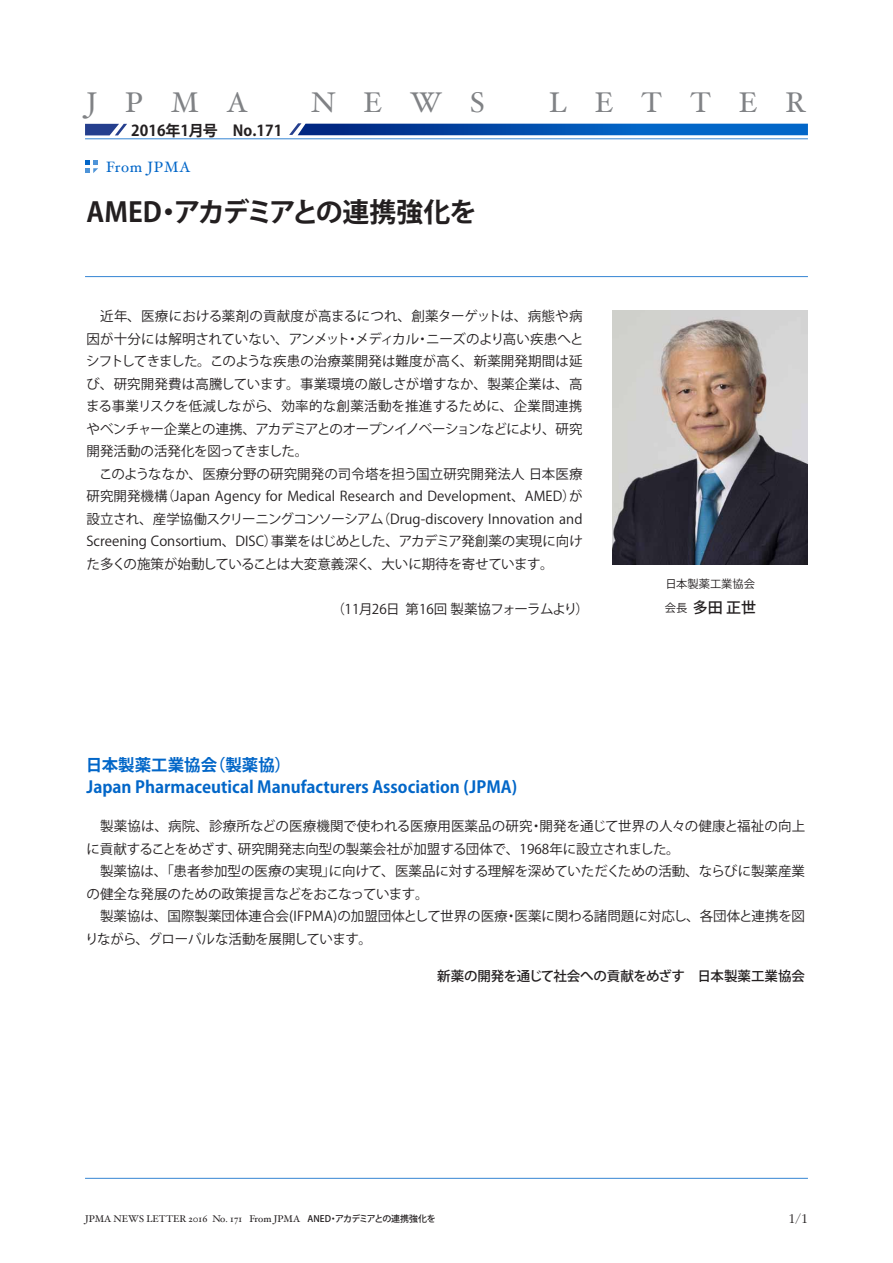
<style>
.page{position:relative;width:893px;height:1263px;background:#fff}
.page>*{position:absolute;margin:0;border:0;box-sizing:border-box;transform-origin:0 0}
.t1{font:28.5px "Hoefler Text";letter-spacing:.985em;color:#808285}
.t2{font:700 27px "Koz Go Pr 6 N";letter-spacing:-.025em;color:#231f20}
.t3{font:700 16.5px/22.5px "Koz Go Pr 6 N";color:#0266c8}
.t4{font:700 15px "Koz Go Pr 6 N";color:#231f20}
.t5{font:15px "Hoefler Text";letter-spacing:.05em;color:#0266c8}
.t6{font:500 15px "Koz Go Pr 6 N";color:#231f20}
.t7{font:300 13.8px "Garamond";color:#231f20}
.t8{font:13.5px/22.5px "Koz Go Pr 6 N";color:#231f20}
.t9{font:500 13.5px "Koz Go Pr 6 N";letter-spacing:-.01em;color:#231f20}
.t10{font:13.5px "Koz Go Pr 6 N";letter-spacing:-.04em;color:#231f20}
.t11{font:11.25px "Koz Go Pr 6 N";color:#231f20}
.t12{font:9.75px "Hoefler Text";color:#231f20}
.s1{font-weight:400;font-size:11.25px}
.s2{font-family:"Koz Go Pr 6 N";font-weight:500;font-size:9px}
</style>
<div class="page">
<hr style="left:85px;top:1178px;width:723px;height:1px;background:#3585d3">
<img style="left:612px;top:310px;width:196px;height:254px">
<svg style="left:85px;top:160px;width:13px;height:13px"></svg>
<hr style="left:85px;top:276px;width:723px;height:1px;background:#3585d3">
<svg style="left:85px;top:124px;width:42px;height:11px"></svg>
<svg style="left:289px;top:123px;width:519px;height:12px;background:#135bb3"></svg>
<hr style="left:85px;top:139px;width:723px;height:1px;background:#3585d3">
<h1 class="t1" style="left:87px;top:85px;width:163px">JPMA</h1>
<h1 class="t1" style="left:311px;top:85px;width:175px">NEWS</h1>
<h1 class="t1" style="left:549px;top:85px;width:259px">LETTER</h1>
<p class="t4" style="left:131px;top:122px;width:153px">2016年1月号　No.171</p>
<p class="t5" style="left:106px;top:158px;width:86px">From JPMA</p>
<h2 class="t2" style="left:87px;top:196px;width:391px">AMED・アカデミアとの連携強化を</h2>
<p class="t8" style="left:86px;top:305px;width:499px">　近年、医療における薬剤の貢献度が高まるにつれ、創薬ターゲットは、病態や病因が十分には解明されていない、アンメット・メディカル・ニーズのより高い疾患へとシフトしてきました。このような疾患の治療薬開発は難度が高く、新薬開発期間は延び、研究開発費は高騰しています。事業環境の厳しさが増すなか、製薬企業は、高まる事業リスクを低減しながら、効率的な創薬活動を推進するために、企業間連携やベンチャー企業との連携、アカデミアとのオープンイノベーションなどにより、研究開発活動の活発化を図ってきました。<br>　このようななか、医療分野の研究開発の司令塔を担う国立研究開発法人 日本医療研究開発機構（Japan Agency for Medical Research and Development、AMED）が設立され、産学協働スクリーニングコンソーシアム（Drug-discovery Innovation and Screening Consortium、DISC）事業をはじめとした、アカデミア発創薬の実現に向けた多くの施策が始動していることは大変意義深く、大いに期待を寄せています。</p>
<p class="t10" style="left:331px;top:601px;width:259px">（11月26日 第16回 製薬協フォーラムより）</p>
<p class="t11" style="left:665px;top:578px;width:91px">日本製薬工業協会</p>
<p class="t6" style="left:665px;top:599px;width:93px"><span class="s1">会長</span> 多田 正世</p>
<p class="t3" style="left:86px;top:754px;width:433px">日本製薬工業協会（製薬協）<br>Japan Pharmaceutical Manufacturers Association (JPMA)</p>
<p class="t8" style="left:85px;top:815px;width:722px">　製薬協は、病院、診療所などの医療機関で使われる医療用医薬品の研究・開発を通じて世界の人々の健康と福祉の向上に貢献することをめざす、研究開発志向型の製薬会社が加盟する団体で、1968年に設立されました。<br>　製薬協は、「患者参加型の医療の実現」に向けて、医薬品に対する理解を深めていただくための活動、ならびに製薬産業の健全な発展のための政策提言などをおこなっています。<br>　製薬協は、国際製薬団体連合会(IFPMA)の加盟団体として世界の医療・医薬に関わる諸問題に対応し、各団体と連携を図りながら、グローバルな活動を展開しています。</p>
<p class="t9" style="left:437px;top:969px;width:369px">新薬の開発を通じて社会への貢献をめざす　日本製薬工業協会</p>
<p class="t12" style="left:85px;top:1213px;width:352px">JPMA NEWS LETTER 2016 No. 171 From JPMA <span class="s2">ANED・アカデミアとの連携強化を</span></p>
<p class="t7" style="left:789px;top:1211px;width:21px">1/1</p>
</div>
